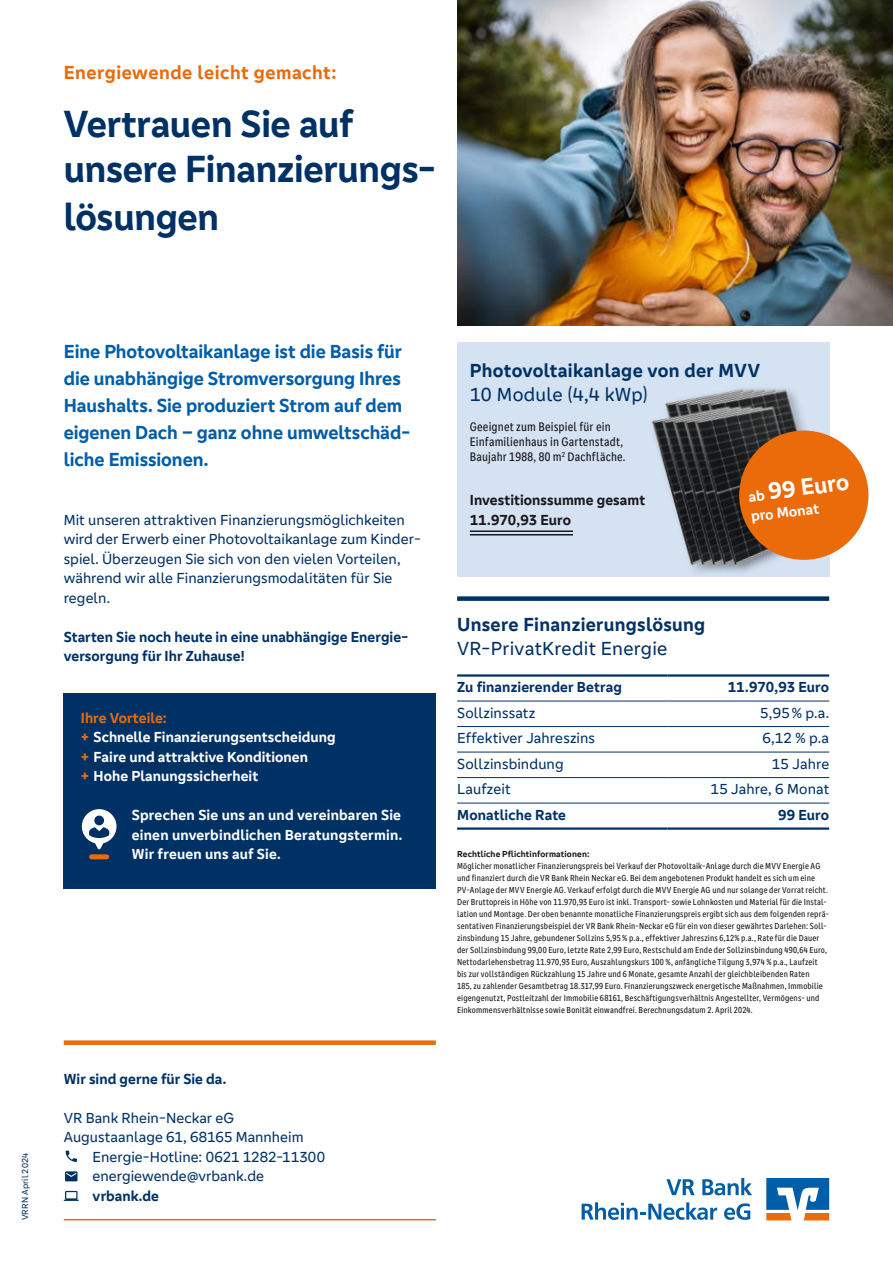
<style>
.page{position:relative;width:893px;height:1263px;background:#fff}
.page>*{position:absolute;margin:0;border:0;box-sizing:border-box;transform-origin:0 0}
.t1{font:700 39px/46.5px "Genos GFG";letter-spacing:-.005em;color:#003165}
.t2{font:700 24px "Genos GFG";color:#fff}
.t3{font:700 19.5px/27px "Genos GFG";letter-spacing:-.005em;color:#005da8}
.t4{font:700 19.5px/24px "Genos GFG";letter-spacing:.015em;color:#003165}
.t5{font:700 19.5px "Genos GFG";letter-spacing:.025em;color:#eb6a0a}
.t6{font:19.5px "Genos GFG";letter-spacing:.01em;color:#003165}
.t7{font:15px/19.5px "Genos GFG";letter-spacing:.005em;color:#003165}
.Copy_Ultramarin_10pt{font:700 15px/19.5px "Genos GFG";letter-spacing:.005em;color:#fff;text-align:justify}
.t8{font:700 15px/19.5px "Genos GFG";letter-spacing:.005em;color:#003165}
.t9{font:700 15px/19.5px "Genos GFG";letter-spacing:.005em;color:#1a171c}
.Copy_Ultramarin_10pt-2{font:700 15px "Genos GFG";letter-spacing:.005em;color:#eb6a0a}
.t10{font:condensed 12.75px/15px "Genos GFG";letter-spacing:.01em;color:#1a171c}
.t11{font:condensed 9px/12px "Genos GFG";letter-spacing:.015em;color:#1a171c}
.t12{font:700 9px "Genos GFG";letter-spacing:.015em;color:#1a171c}
.t13{font:9px "Genos GFG";letter-spacing:.02em;color:#003165}
.s1{color:#eb6a0a}
.s2{font-size:15px}
.s3{font-weight:400}
</style>
<div class="page">
<div style="left:457px;top:343px;width:372px;height:234px;background:#d4e2f2"></div>
<img style="left:457px;top:0;width:436px;height:325px">
<hr style="left:457px;top:674px;width:211px;height:3px;background:#003165">
<hr style="left:668px;top:674px;width:161px;height:3px;background:#003165">
<hr style="left:457px;top:827px;width:211px;height:3px;background:#003165">
<hr style="left:668px;top:827px;width:161px;height:3px;background:#003165">
<hr style="left:457px;top:701px;width:211px;height:1px;background:#003165">
<hr style="left:668px;top:701px;width:161px;height:1px;background:#003165">
<hr style="left:457px;top:726px;width:211px;height:1px;background:#003165">
<hr style="left:668px;top:726px;width:161px;height:1px;background:#003165">
<hr style="left:457px;top:752px;width:211px;height:1px;background:#003165">
<hr style="left:668px;top:752px;width:161px;height:1px;background:#003165">
<hr style="left:457px;top:777px;width:211px;height:1px;background:#003165">
<hr style="left:668px;top:777px;width:161px;height:1px;background:#003165">
<hr style="left:457px;top:803px;width:211px;height:1px;background:#003165">
<hr style="left:668px;top:803px;width:161px;height:1px;background:#003165">
<div style="left:457px;top:596px;width:372px;height:5px;background:#003165"></div>
<svg style="left:766px;top:1178px;width:63px;height:42px"></svg>
<svg style="left:666px;top:1179px;width:29px;height:16px"></svg>
<svg style="left:702px;top:1178px;width:50px;height:17px"></svg>
<svg style="left:582px;top:1202px;width:135px;height:18px"></svg>
<svg style="left:724px;top:1203px;width:26px;height:17px"></svg>
<div style="left:64px;top:1040px;width:372px;height:5px;background:#eb6a0a"></div>
<hr style="left:64px;top:1219px;width:372px;height:1px;background:#eb6a0a">
<div style="left:64px;top:694px;width:372px;height:195px;background:#003165"></div>
<svg style="left:82px;top:809px;width:35px;height:41px"></svg>
<div style="left:89px;top:854px;width:20px;height:5px;background:#eb6a0a;border-radius:3px"></div>
<svg style="left:66px;top:1150px;width:11px;height:12px"></svg>
<svg style="left:65px;top:1171px;width:13px;height:10px"></svg>
<svg style="left:64px;top:1191px;width:15px;height:10px"></svg>
<img style="left:655px;top:365px;width:203px;height:212px">
<div style="left:739px;top:431px;width:129px;height:129px;background:#eb6a0a;border-radius:50%"></div>
<hr style="left:470px;top:530px;width:103px;height:2px;background:#1a171c">
<hr style="left:470px;top:534px;width:103px;height:1px;background:#1a171c">
<p class="t5" style="left:64px;top:61px;width:274px">Energiewende leicht gemacht:</p>
<p class="t1" style="left:64px;top:101px;width:374px">Vertrauen Sie auf unsere Finanzierungs&shy;lösungen</p>
<p class="t3" style="left:64px;top:338px;width:348px">Eine Photovoltaikanlage ist die Basis für die unabhängige Stromversorgung Ihres Haushalts. Sie produziert Strom auf dem eigenen Dach – ganz ohne umweltschäd&shy;liche Emissionen.</p>
<p class="t7" style="left:64px;top:510px;width:358px">Mit unseren attraktiven Finanzierungsmöglichkeiten wird der Erwerb einer Photovoltaikanlage zum Kinder&shy;spiel. Überzeugen Sie sich von den vielen Vorteilen, während wir alle Finanzierungsmodalitäten für Sie regeln.</p>
<p class="t8" style="left:64px;top:627px;width:346px">Starten Sie noch heute in eine unabhängige Energie&shy;versorgung für Ihr Zuhause!</p>
<p class="Copy_Ultramarin_10pt-2" style="left:81px;top:709px;width:88px">Ihre Vorteile:</p>
<p class="Copy_Ultramarin_10pt" style="left:81px;top:727px;width:256px"><span class="s1">+</span> Schnelle Finanzierungsentscheidung</p>
<p class="Copy_Ultramarin_10pt" style="left:81px;top:747px;width:229px"><span class="s1">+</span> Faire und attraktive Konditionen</p>
<p class="Copy_Ultramarin_10pt" style="left:81px;top:766px;width:179px"><span class="s1">+</span> Hohe Planungssicherheit</p>
<p class="Copy_Ultramarin_10pt" style="left:132px;top:805px;width:272px">Sprechen Sie uns an und vereinbaren Sie einen unverbindlichen Beratungstermin.<br>Wir freuen uns auf Sie.</p>
<p class="t13" style="left:20px;top:1220px;width:69px;rotate:-90deg">VRRN April 2024</p>
<p class="t8" style="left:64px;top:1069px;width:164px">Wir sind gerne für Sie da.</p>
<p class="t7" style="left:64px;top:1108px;width:172px">VR Bank Rhein-Neckar eG</p>
<p class="t7" style="left:64px;top:1128px;width:241px">Augustaanlage 61, 68165 Mannheim</p>
<p class="t7" style="left:93px;top:1147px;width:234px">Energie-Hotline: 0621 1282-11300</p>
<p class="t7" style="left:93px;top:1167px;width:173px">energiewende@vrbank.de</p>
<p class="t8" style="left:93px;top:1186px;width:68px">vrbank.de</p>
<p class="t4" style="left:470px;top:359px;width:292px">Photovoltaikanlage von der MVV</p>
<p class="t6" style="left:470px;top:384px;width:179px">10 Module (4,4 kWp)</p>
<p class="t10" style="left:470px;top:419px;width:157px">Geeignet zum Beispiel für ein<br>Einfamilienhaus in Gartenstadt,<br>Baujahr 1988, 80 m<sup>2</sup> Dachfläche.</p>
<p class="t9" style="left:470px;top:491px;width:177px">Investitionssumme gesamt<br>11.970,93 Euro</p>
<p class="t2" style="left:747px;top:480px;width:103px;rotate:-7deg"><span class="s2">ab</span> 99 Euro</p>
<p class="Copy_Ultramarin_10pt" style="left:750px;top:507px;width:70px;rotate:-7deg">pro Monat</p>
<p class="t4" style="left:457px;top:612px;width:250px">Unsere Finanzierungslösung<br><span class="s3">VR-PrivatKredit Energie</span></p>
<p class="t8" style="left:457px;top:678px;width:166px">Zu finanzierender Betrag</p>
<p class="t8" style="left:728px;top:678px;width:103px">11.970,93 Euro</p>
<p class="t7" style="left:457px;top:703px;width:80px">Sollzinssatz</p>
<p class="t7" style="left:760px;top:703px;width:70px">5,95% p.a.</p>
<p class="t7" style="left:457px;top:729px;width:139px">Effektiver Jahreszins</p>
<p class="t7" style="left:762px;top:729px;width:68px">6,12 % p.a</p>
<p class="t7" style="left:457px;top:754px;width:108px">Sollzinsbindung</p>
<p class="t7" style="left:772px;top:754px;width:59px">15 Jahre</p>
<p class="t7" style="left:457px;top:780px;width:55px">Laufzeit</p>
<p class="t7" style="left:711px;top:780px;width:120px">15 Jahre, 6 Monat</p>
<p class="t8" style="left:457px;top:805px;width:110px">Monatliche Rate</p>
<p class="t8" style="left:778px;top:805px;width:53px">99 Euro</p>
<p class="t12" style="left:457px;top:849px;width:134px">Rechtliche Pflichtinformationen:</p>
<p class="t11" style="left:457px;top:860px;width:373px">Möglicher monatlicher Finanzierungspreis bei Verkauf der Photovoltaik-Anlage durch die MVV Energie AG und finanziert durch die VR Bank Rhein Neckar eG. Bei dem angebotenen Produkt handelt es sich um eine PV-Anlage der MVV Energie AG. Verkauf erfolgt durch die MVV Energie AG und nur solange der Vorrat reicht.<br>Der Bruttopreis in Höhe von 11.970,93 Euro ist inkl. Transport- sowie Lohnkosten und Material für die Instal&shy;lation und Montage. Der oben benannte monatliche Finanzierungspreis ergibt sich aus dem folgenden reprä&shy;sentativen Finanzierungsbeispiel der VR Bank Rhein-Neckar eG für ein von dieser gewährtes Darlehen: Soll&shy;zinsbindung 15 Jahre, gebundener Sollzins 5,95 % p.a., effektiver Jahreszins 6,12% p.a., Rate für die Dauer der Sollzinsbindung 99,00 Euro, letzte Rate 2,99 Euro, Restschuld am Ende der Sollzinsbindung 490,64 Euro, Nettodarlehensbetrag 11.970,93 Euro, Auszahlungskurs 100 %, anfängliche Tilgung 3,974 % p.a., Laufzeit bis zur vollständigen Rückzahlung 15 Jahre und 6 Monate, gesamte Anzahl der gleichbleibenden Raten<br>185, zu zahlender Gesamtbetrag 18.317,99 Euro. Finanzierungszweck energetische Maßnahmen, Immobilie eigengenutzt, Postleitzahl der Immobilie 68161, Beschäftigungsverhältnis Angestellter, Vermögens- und Einkommensverhältnisse sowie Bonität einwandfrei. Berechnungsdatum 2. April 2024.</p>
</div>
